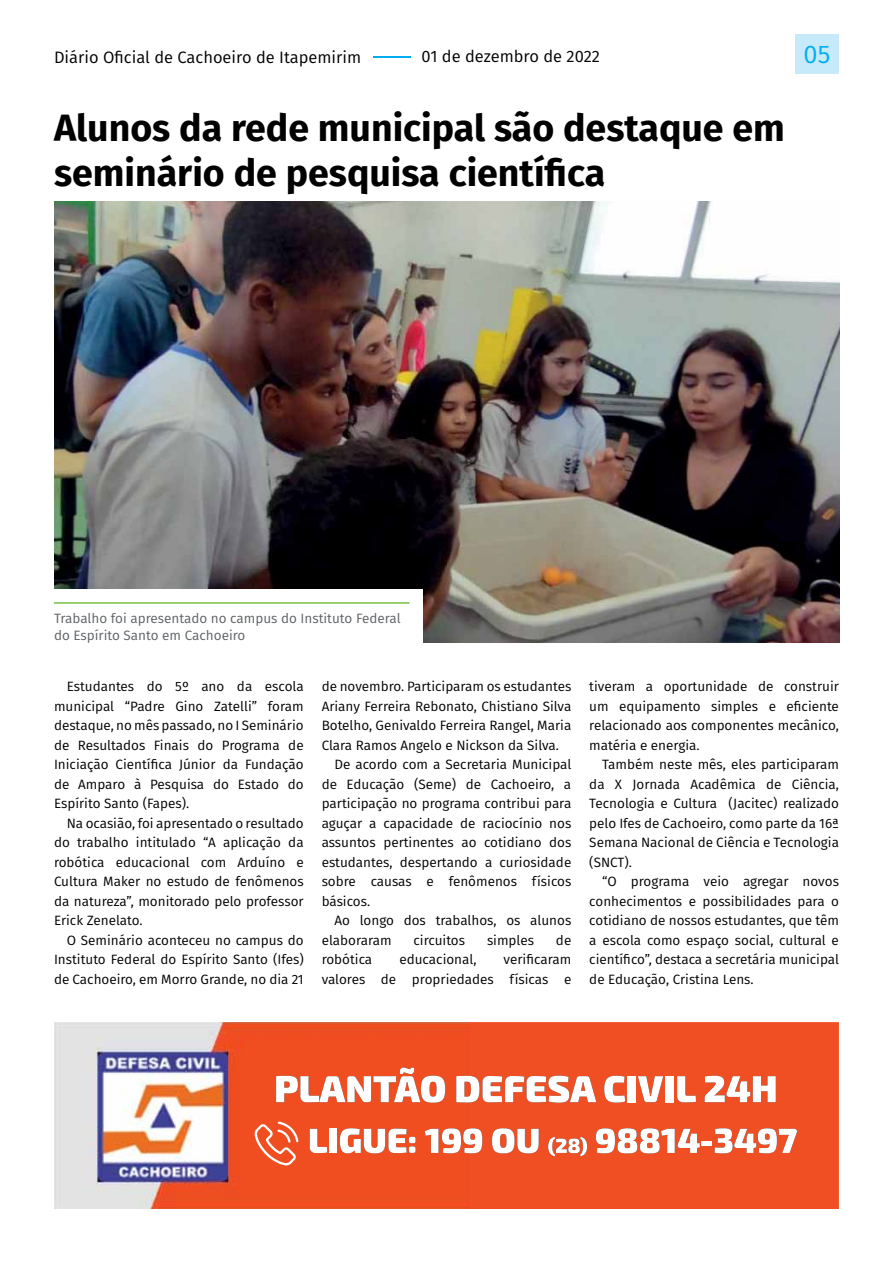
<style>
.page{position:relative;width:893px;height:1263px;background:#fff}
.page>*{position:absolute;margin:0;border:0;box-sizing:border-box;transform-origin:0 0}
.t1{font:700 37.5px/45px "Fira Sans";color:#000}
.t2{font:25.5px "Fira Sans";color:#00aeef}
.t3{font:16.5px "Fira Sans";color:#000}
.t4{font:13.5px/19.5px "Fira Sans";color:#000;text-align:justify}
.t5{font:13.5px/16.6px "Fira Sans";color:#5e6164}
.s1{color:#00aeef}
</style>
<div class="page">
<div style="left:795px;top:34px;width:44px;height:40px;background:#c7eafb"></div>
<img style="left:54px;top:202px;width:785px;height:440px">
<img style="left:54px;top:1022px;width:785px;height:187px">
<svg style="left:276px;top:1067px;width:169px;height:36px"></svg>
<svg style="left:456px;top:1076px;width:140px;height:27px"></svg>
<svg style="left:604px;top:1076px;width:21px;height:26px"></svg>
<div style="left:628px;top:1076px;width:8px;height:26px;background:#fff"></div>
<svg style="left:638px;top:1076px;width:25px;height:26px"></svg>
<div style="left:665px;top:1076px;width:8px;height:26px;background:#fff"></div>
<svg style="left:677px;top:1076px;width:19px;height:26px"></svg>
<svg style="left:705px;top:1076px;width:71px;height:26px"></svg>
<svg style="left:255px;top:1121px;width:43px;height:44px;background:#f3734f"></svg>
<svg style="left:310px;top:1129px;width:17px;height:24px"></svg>
<div style="left:329px;top:1129px;width:8px;height:24px;background:#fff"></div>
<svg style="left:340px;top:1128px;width:76px;height:25px"></svg>
<svg style="left:425px;top:1128px;width:57px;height:25px"></svg>
<svg style="left:492px;top:1128px;width:47px;height:25px"></svg>
<svg style="left:548px;top:1137px;width:39px;height:19px"></svg>
<svg style="left:596px;top:1128px;width:104px;height:25px"></svg>
<hr style="left:702px;top:1142px;width:10px;height:4px;background:#fff">
<svg style="left:715px;top:1128px;width:82px;height:25px"></svg>
<div style="left:39px;top:589px;width:383px;height:54px;background:#fff"></div>
<hr style="left:54px;top:602px;width:355px;height:2px;background:#75c044">
<p class="t3" style="left:54px;top:45px;width:547px">Diário Oficial de Cachoeiro de Itapemirim <span class="s1">–</span>01 de dezembro de 2022</p>
<h2 class="t2" style="left:804px;top:35px;width:28px">05</h2>
<h1 class="t1" style="left:54px;top:103px;width:732px">Alunos da rede municipal são destaque em seminário de pesquisa científica</h1>
<p class="t5" style="left:54px;top:609px;width:348px">Trabalho foi apresentado no campus do Instituto Federal do Espírito Santo em Cachoeiro</p>
<p class="t4" style="left:54px;top:677px;width:251px;text-indent:13px">Estudantes do 5º ano da escola municipal “Padre Gino Zatelli” foram destaque, no mês passado, no I Seminário de Resultados Finais do Programa de Iniciação Científica Júnior da Fundação de Amparo à Pesquisa do Estado do Espírito Santo (Fapes).</p>
<p class="t4" style="left:54px;top:813px;width:251px;text-indent:13px">Na ocasião, foi apresentado o resultado do trabalho intitulado “A aplicação da robótica educacional com Arduíno e Cultura Maker no estudo de fenômenos da natureza”, monitorado pelo professor Erick Zenelato.</p>
<p class="t4" style="left:54px;top:930px;width:251px;text-indent:13px">O Seminário aconteceu no campus do Instituto Federal do Espírito Santo (Ifes) de Cachoeiro, em Morro Grande, no dia 21</p>
<p class="t4" style="left:322px;top:677px;width:251px">de novembro. Participaram os estudantes</p>
<p class="t4" style="left:322px;top:696px;width:251px">Ariany Ferreira Rebonato, Chistiano Silva</p>
<p class="t4" style="left:322px;top:716px;width:251px">Botelho, Genivaldo Ferreira Rangel, Maria</p>
<p class="t4" style="left:322px;top:735px;width:239px">Clara Ramos Angelo e Nickson da Silva.</p>
<p class="t4" style="left:334px;top:755px;width:238px">De acordo com a Secretaria Municipal</p>
<p class="t4" style="left:322px;top:774px;width:251px">de Educação (Seme) de Cachoeiro, a</p>
<p class="t4" style="left:322px;top:793px;width:251px">participação no programa contribui para</p>
<p class="t4" style="left:322px;top:813px;width:251px">aguçar a capacidade de raciocínio nos</p>
<p class="t4" style="left:322px;top:832px;width:251px">assuntos pertinentes ao cotidiano dos</p>
<p class="t4" style="left:322px;top:852px;width:251px">estudantes, despertando a curiosidade</p>
<p class="t4" style="left:322px;top:871px;width:251px">sobre causas e fenômenos físicos</p>
<p class="t4" style="left:322px;top:891px;width:50px">básicos.</p>
<p class="t4" style="left:334px;top:910px;width:238px">Ao longo dos trabalhos, os alunos</p>
<p class="t4" style="left:322px;top:930px;width:71px">elaboraram</p>
<p class="t4" style="left:413px;top:930px;width:53px">circuitos</p>
<p class="t4" style="left:487px;top:930px;width:49px">simples</p>
<p class="t4" style="left:556px;top:930px;width:17px">de</p>
<p class="t4" style="left:322px;top:949px;width:52px">robótica</p>
<p class="t4" style="left:399px;top:949px;width:79px">educacional,</p>
<p class="t4" style="left:322px;top:949px;width:251px;text-align:right">verificaram<br>valores de propriedades físicas e</p>
<p class="t4" style="left:589px;top:676px;width:251px">tiveram a oportunidade de construir um equipamento simples e eficiente relacionado aos componentes mecânico, matéria e energia.</p>
<p class="t4" style="left:589px;top:754px;width:251px;text-indent:13px">Também neste mês, eles participaram da X Jornada Acadêmica de Ciência, Tecnologia e Cultura (Jacitec) realizado pelo Ifes de Cachoeiro, como parte da 16ª Semana Nacional de Ciência e Tecnologia (SNCT).</p>
<p class="t4" style="left:589px;top:871px;width:251px;text-indent:13px">“O programa veio agregar novos conhecimentos e possibilidades para o cotidiano de nossos estudantes, que têm a escola como espaço social, cultural e científico”, destaca a secretária municipal de Educação, Cristina Lens.</p>
</div>
